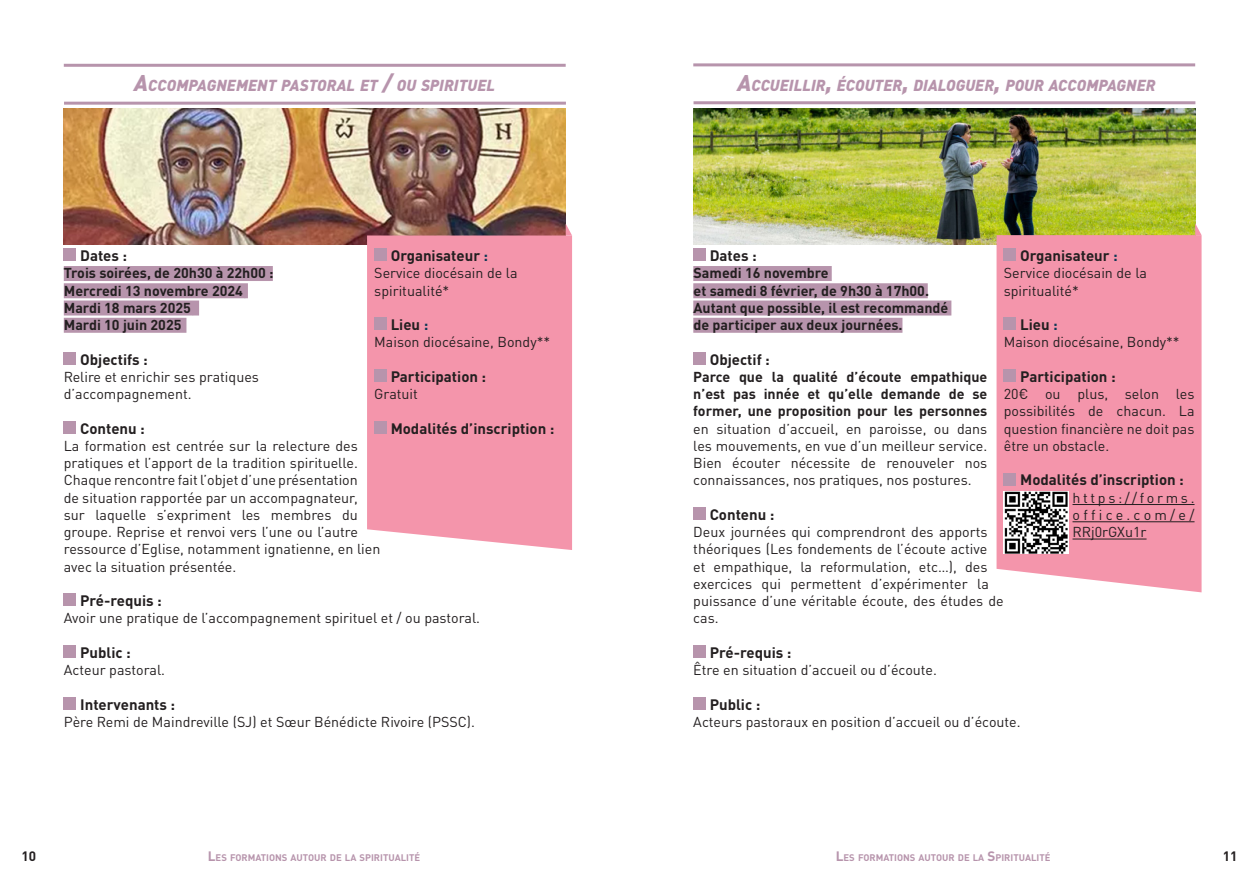
<style>
.page{position:relative;width:1259px;height:893px;background:#fff}
.page>*{position:absolute;margin:0;border:0;box-sizing:border-box;transform-origin:0 0}
.t1{font:italic 900 15.75px "DIN Pro";color:#b794ac}
.Intertitre{font:700 15px "DIN Pro";color:#231f20}
.t2{font:14.25px/17.2px "DIN Pro";color:#231f20}
.t3{font:700 14.25px "DIN Pro";color:#231f20}
.t4{font:700 13.5px "DIN Pro";color:#231f20}
.t5{font:700 9.45px "DIN Pro";color:#b794ac}
.s1{font-size:22.5px}
.s2{color:#0d3755}
.s3{font-weight:700}
.s4{font-size:13.5px}
</style>
<div class="page">
<hr style="left:64px;top:64px;width:502px;height:3px;background:#b794ac">
<hr style="left:64px;top:102px;width:502px;height:3px;background:#b794ac">
<img style="left:64px;top:109px;width:502px;height:136px">
<div style="left:64px;top:249px;width:12px;height:12px;background:#b794ac"></div>
<div style="left:64px;top:266px;width:209px;height:15px;background:#b794ac"></div>
<div style="left:64px;top:283px;width:184px;height:15px;background:#b794ac"></div>
<div style="left:64px;top:301px;width:135px;height:15px;background:#b794ac"></div>
<div style="left:64px;top:318px;width:122px;height:15px;background:#b794ac"></div>
<div style="left:64px;top:352px;width:12px;height:12px;background:#b794ac"></div>
<div style="left:64px;top:421px;width:12px;height:13px;background:#b794ac"></div>
<div style="left:64px;top:594px;width:12px;height:12px;background:#b794ac"></div>
<div style="left:64px;top:646px;width:12px;height:12px;background:#b794ac"></div>
<div style="left:64px;top:697px;width:12px;height:13px;background:#b794ac"></div>
<div style="left:367px;top:236px;width:205px;height:314px;background:#f495ab"></div>
<div style="left:374px;top:249px;width:12px;height:12px;background:#b794ac"></div>
<div style="left:374px;top:318px;width:12px;height:12px;background:#b794ac"></div>
<div style="left:374px;top:370px;width:12px;height:12px;background:#b794ac"></div>
<div style="left:374px;top:422px;width:12px;height:12px;background:#b794ac"></div>
<svg style="left:566px;top:224px;width:6px;height:12px"></svg>
<hr style="left:693px;top:63px;width:502px;height:3px;background:#b794ac">
<hr style="left:693px;top:101px;width:502px;height:3px;background:#b794ac">
<img style="left:693px;top:108px;width:502px;height:137px">
<div style="left:693px;top:249px;width:12px;height:12px;background:#b794ac"></div>
<div style="left:693px;top:266px;width:138px;height:15px;background:#b794ac"></div>
<div style="left:693px;top:283px;width:234px;height:15px;background:#b794ac"></div>
<div style="left:693px;top:301px;width:258px;height:15px;background:#b794ac"></div>
<div style="left:693px;top:318px;width:209px;height:15px;background:#b794ac"></div>
<div style="left:693px;top:352px;width:12px;height:12px;background:#b794ac"></div>
<div style="left:693px;top:508px;width:12px;height:12px;background:#b794ac"></div>
<div style="left:693px;top:646px;width:12px;height:12px;background:#b794ac"></div>
<div style="left:693px;top:697px;width:12px;height:13px;background:#b794ac"></div>
<div style="left:996px;top:235px;width:205px;height:357px;background:#f495ab"></div>
<hr style="left:1072px;top:504px;width:122px;height:1px;background:#231f20">
<hr style="left:1072px;top:521px;width:122px;height:1px;background:#231f20">
<hr style="left:1072px;top:539px;width:74px;height:1px;background:#231f20">
<div style="left:1003px;top:249px;width:13px;height:12px;background:#b794ac"></div>
<div style="left:1003px;top:318px;width:13px;height:12px;background:#b794ac"></div>
<div style="left:1003px;top:370px;width:13px;height:12px;background:#b794ac"></div>
<div style="left:1003px;top:474px;width:13px;height:12px;background:#b794ac"></div>
<svg style="left:1195px;top:223px;width:6px;height:12px"></svg>
<img style="left:1003px;top:491px;width:65px;height:63px">
<p class="t1" style="left:134px;top:72px;width:362px"><span class="s1">A</span>CCOMPAGNEMEN T PASTORAL ET <span class="s1">/</span> OU SPIRITUEL</p>
<p class="Intertitre" style="left:391px;top:243px;width:99px">Organisateur <span class="s2">:</span></p>
<p class="t2" style="left:374px;top:263px;width:145px">Service diocésain de la spiritualité*</p>
<p class="Intertitre" style="left:391px;top:312px;width:39px">Lieu <span class="s2">:</span></p>
<p class="t2" style="left:374px;top:332px;width:177px">Maison diocésaine, Bondy**</p>
<p class="Intertitre" style="left:391px;top:364px;width:97px">Participation :</p>
<p class="t2" style="left:374px;top:384px;width:45px">Gratuit</p>
<p class="Intertitre" style="left:391px;top:416px;width:165px">Modalités d’inscription :</p>
<p class="Intertitre" style="left:80px;top:243px;width:48px">Dates :</p>
<p class="t3" style="left:99px;top:261px;width:165px">(soirées, de 20h30 à 22h :</p>
<p class="t3" style="left:64px;top:261px;width:211px">Trois soirées, de 20h30 à 22h00 :</p>
<p class="t3" style="left:64px;top:278px;width:186px">Mercredi 13 novembre 2024,</p>
<p class="t3" style="left:64px;top:296px;width:14px">m</p>
<p class="t3" style="left:64px;top:278px;width:14px">m</p>
<p class="t3" style="left:64px;top:296px;width:133px">Mardi 18 mars 2025,</p>
<p class="t3" style="left:64px;top:313px;width:14px">m</p>
<p class="t3" style="left:64px;top:313px;width:124px">Mardi 10 juin 2025.</p>
<p class="Intertitre" style="left:80px;top:347px;width:69px">Objectifs :</p>
<p class="t2" style="left:64px;top:367px;width:197px">Relire et enrichir ses pratiques d’accompagnement.</p>
<p class="Intertitre" style="left:80px;top:416px;width:66px">Contenu :</p>
<p class="t2" style="left:64px;top:436px;width:318px">La formation est centrée sur la relecture des pratiques et l’apport de la tradition spirituelle.<br>Chaque rencontre fait l’objet d’une présentation<br>de situation rapportée par un accompagnateur, sur laquelle s’expriment les membres du groupe. Reprise et renvoi vers l’une ou l’autre ressource d’Eglise, notamment ignatienne, en lien avec la situation présentée.</p>
<p class="Intertitre" style="left:80px;top:588px;width:83px">Pré-requis :</p>
<p class="t2" style="left:64px;top:608px;width:418px">Avoir une pratique de l’accompagnement spirituel et / ou pastoral.</p>
<p class="Intertitre" style="left:80px;top:640px;width:52px">Public :</p>
<p class="t2" style="left:64px;top:660px;width:103px">Acteur pastoral.</p>
<p class="Intertitre" style="left:80px;top:692px;width:96px">Intervenants :</p>
<p class="t2" style="left:64px;top:711px;width:413px">Père Remi de Maindreville (SJ) et Sœur Bénédicte Rivoire (PSSC).</p>
<p class="t1" style="left:737px;top:72px;width:420px"><span class="s1">A</span>CCUEILLIR<span class="s1">,</span> ÉCOUTER<span class="s1">,</span> DIALOGUER<span class="s1">,</span> POUR ACCOMPAGNER</p>
<p class="Intertitre" style="left:1020px;top:243px;width:99px">Organisateur <span class="s2">:</span></p>
<p class="t2" style="left:1003px;top:263px;width:145px">Service diocésain de la spiritualité*</p>
<p class="Intertitre" style="left:1020px;top:312px;width:39px">Lieu <span class="s2">:</span></p>
<p class="t2" style="left:1003px;top:332px;width:177px">Maison diocésaine, Bondy**</p>
<p class="Intertitre" style="left:1020px;top:364px;width:97px">Participation :</p>
<p class="t2" style="left:1003px;top:384px;width:192px;text-align:justify">20€ ou plus, selon les possibilités de chacun. La question financière ne doit pas être un obstacle.</p>
<p class="Intertitre" style="left:1020px;top:467px;width:165px">Modalités d’inscription :</p>
<p class="t2" style="left:1072px;top:487px;width:123px;text-align:justify">https://forms. office.com/e/ RRj0rGXu1r</p>
<p class="Intertitre" style="left:709px;top:243px;width:48px">Dates :</p>
<p class="t3" style="left:693px;top:261px;width:137px">Samedi 16 novembre</p>
<p class="t3" style="left:693px;top:278px;width:237px">et samedi 8 février, de 9h30 à 17h00.</p>
<p class="t3" style="left:693px;top:296px;width:256px">Autant que possible, il est recommandé</p>
<p class="t3" style="left:693px;top:313px;width:211px">de participer aux deux journées.</p>
<p class="t3" style="left:909px;top:278px;width:6px">.</p>
<p class="Intertitre" style="left:709px;top:347px;width:62px">Objectif :</p>
<p class="t2" style="left:693px;top:367px;width:296px;text-align:justify"><span class="s3">Parce que la qualité d’écoute empathique n’est pas innée et qu’elle demande de se former, une proposition pour les personnes </span>en situation d’accueil, en paroisse, ou dans les mouvements, en vue d’un meilleur service.<br>Bien écouter nécessite de renouveler nos connaissances, nos pratiques, nos postures.</p>
<p class="Intertitre" style="left:709px;top:502px;width:66px">Contenu :</p>
<p class="t2" style="left:693px;top:522px;width:312px">Deux journées qui comprendront des apports théoriques (Les fondements de l’écoute active<br>et empathique, la reformulation, etc…), des exercices qui permettent d’expérimenter la puissance d’une véritable écoute, des études de cas.</p>
<p class="Intertitre" style="left:709px;top:640px;width:83px">Pré-requis :</p>
<p class="t2" style="left:693px;top:660px;width:245px">Être en situation d’accueil ou d’écoute.</p>
<p class="Intertitre" style="left:709px;top:692px;width:52px">Public :</p>
<p class="t2" style="left:693px;top:712px;width:329px">Acteurs pastoraux en position d’accueil ou d’écoute.</p>
<p class="t4" style="left:21px;top:845px;width:16px">10</p>
<p class="t5" style="left:208px;top:850px;width:214px"><span class="s4">L</span>ES FORMATIONS AUTOUR DE LA SPIRITUALITÉ</p>
<p class="t4" style="left:1223px;top:845px;width:16px">11</p>
<p class="t5" style="left:836px;top:850px;width:216px"><span class="s4">L</span>ES FORMATIONS AUTOUR DE LA <span class="s4">S</span>PIRITUALITÉ</p>
</div>
